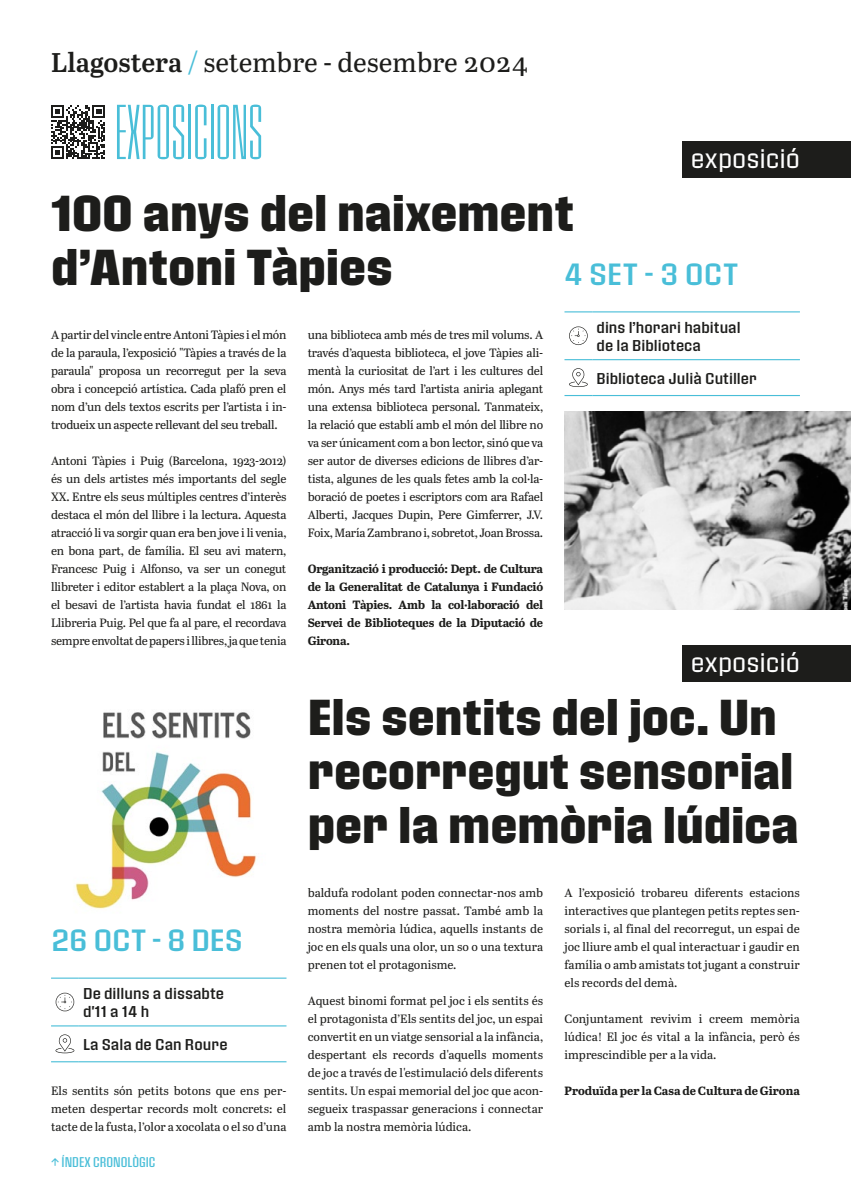
<style>
.page{position:relative;width:851px;height:1191px;background:#fff}
.page>*{position:absolute;margin:0;border:0;box-sizing:border-box;transform-origin:0 0}
.t1{font:74.4px "Pressio No.21";color:#49bed8}
.t2{font:48.3px/54px "Pressio No.54";letter-spacing:-.005em;color:#1d1d1b}
.t3{font:29.4px "Pressio No.52";letter-spacing:-.005em;color:#49bed8}
.t4{font:27px "Abril Text";color:#1d1d1b}
.t5{font:25.5px "Pressio No.51";letter-spacing:-.01em;color:#fff}
.t6{font:15px/18px "Pressio No.52";color:#1d1d1b}
.t7{font:13.5px "Pressio No.42";color:#49bed8}
.t8{font:12px/18px "Abril Text";color:#1d1d1b;text-align:justify}
.t9{font:700 12px/18px "Abril Text";letter-spacing:-.02em;color:#1d1d1b;text-align:justify}
.t10{font:700 12px "Abril Text";color:#1d1d1b}
.s1{font-weight:600}
.s2{color:#49bed8}
</style>
<div class="page">
<svg style="left:51px;top:105px;width:54px;height:54px"></svg>
<div style="left:682px;top:141px;width:168px;height:36px;background:#1d1d1b"></div>
<div style="left:682px;top:645px;width:168px;height:36px;background:#1d1d1b"></div>
<img style="left:564px;top:411px;width:286px;height:198px">
<img style="left:75px;top:712px;width:182px;height:197px">
<svg style="left:564px;top:359px;width:28px;height:1px"></svg>
<svg style="left:564px;top:395px;width:28px;height:1px"></svg>
<hr style="left:592px;top:359px;width:207px;height:1px;background:#49bed8">
<hr style="left:592px;top:395px;width:207px;height:1px;background:#49bed8">
<svg style="left:564px;top:311px;width:28px;height:1px"></svg>
<hr style="left:592px;top:311px;width:207px;height:1px;background:#49bed8">
<svg style="left:569px;top:326px;width:18px;height:19px"></svg>
<svg style="left:569px;top:368px;width:18px;height:19px"></svg>
<svg style="left:51px;top:1025px;width:28px;height:1px"></svg>
<svg style="left:51px;top:1061px;width:28px;height:1px"></svg>
<hr style="left:79px;top:1025px;width:207px;height:1px;background:#49bed8">
<hr style="left:79px;top:1061px;width:207px;height:1px;background:#49bed8">
<svg style="left:51px;top:977px;width:28px;height:1px"></svg>
<hr style="left:79px;top:977px;width:207px;height:1px;background:#49bed8">
<svg style="left:56px;top:992px;width:18px;height:19px"></svg>
<svg style="left:55px;top:1034px;width:19px;height:19px"></svg>
<h3 class="t4" style="left:51px;top:43px;width:478px"><span class="s1">Llagostera</span> <span class="s2">/</span> setembre - desembre 2024</h3>
<h1 class="t1" style="left:115px;top:96px;width:150px">EXPOSICIONS</h1>
<h3 class="t5" style="left:690px;top:143px;width:111px">exposició</h3>
<h2 class="t2" style="left:51px;top:185px;width:524px">100 anys del naixement d’Antoni Tàpies</h2>
<p class="t8" style="left:51px;top:325px;width:237px">A partir del vincle entre Antoni Tàpies i el món de la paraula, l’exposició "Tàpies a través de la paraula" proposa un recorregut per la seva obra i concepció artística. Cada plafó pren el nom d’un dels textos escrits per l’artista i in&shy;trodueix un aspecte rellevant del seu treball.</p>
<p class="t8" style="left:51px;top:451px;width:237px">Antoni Tàpies i Puig (Barcelona, 1923-2012) és un dels artistes més importants del segle XX. Entre els seus múltiples centres d’interès destaca el món del llibre i la lectura. Aquesta atracció li va sorgir quan era ben jove i li venia, en bona part, de família. El seu avi matern, Francesc Puig i Alfonso, va ser un conegut llibreter i editor establert a la plaça Nova, on el besavi de l’artista havia fundat el 1861 la Llibreria Puig. Pel que fa al pare, el recordava sempre envoltat de papers i llibres, ja que tenia</p>
<h3 class="t3" style="left:564px;top:256px;width:175px">4 SET - 3 OCT</h3>
<p class="t6" style="left:596px;top:318px;width:146px">dins l’horari habitual de la Biblioteca</p>
<p class="t6" style="left:596px;top:369px;width:162px">Biblioteca Julià Cutiller</p>
<p class="t8" style="left:308px;top:325px;width:237px">una biblioteca amb més de tres mil volums. A través d’aquesta biblioteca, el jove Tàpies ali&shy;mentà la curiositat de l’art i les cultures del món. Anys més tard l’artista aniria aplegant una extensa biblioteca personal. Tanmateix, la relació que establí amb el món del llibre no va ser únicament com a bon lector, sinó que va ser autor de diverses edicions de llibres d’ar&shy;tista, algunes de les quals fetes amb la col·la&shy;boració de poetes i escriptors com ara Rafael Alberti, Jacques Dupin, Pere Gimferrer, J.V.<br>Foix, María Zambrano i, sobretot, Joan Brossa.</p>
<p class="t9" style="left:308px;top:559px;width:237px">Organització i producció: Dept. de Cultura de la Generalitat de Catalunya i Fundació Antoni Tàpies. Amb la col·laboració del Servei de Biblioteques de la Diputació de Girona.</p>
<h3 class="t5" style="left:690px;top:647px;width:111px">exposició</h3>
<h2 class="t2" style="left:308px;top:689px;width:492px">Els sentits del joc. Un recorregut sensorial per la memòria lúdica</h2>
<p class="t8" style="left:308px;top:883px;width:237px">baldufa rodolant poden connectar-nos amb moments del nostre passat. També amb la nostra memòria lúdica, aquells instants de joc en els quals una olor, un so o una textura prenen tot el protagonisme.</p>
<p class="t8" style="left:308px;top:991px;width:237px">Aquest binomi format pel joc i els sentits és el protagonista d’Els sentits del joc, un espai convertit en un viatge sensorial a la infància, despertant els records d'aquells moments de joc a través de l'estimulació dels diferents sentits. Un espai memorial del joc que acon&shy;segueix traspassar generacions i connectar amb la nostra memòria lúdica.</p>
<p class="t8" style="left:564px;top:883px;width:237px">A l’exposició trobareu diferents estacions interactives que plantegen petits reptes sen&shy;sorials i, al final del recorregut, un espai de joc lliure amb el qual interactuar i gaudir en família o amb amistats tot jugant a construir els records del demà.</p>
<p class="t8" style="left:564px;top:1009px;width:237px">Conjuntament revivim i creem memòria lúdica! El joc és vital a la infància, però és imprescindible per a la vida.</p>
<h3 class="t3" style="left:51px;top:922px;width:193px">26 OCT - 8 DES</h3>
<p class="t6" style="left:83px;top:984px;width:142px">De dilluns a dissabte d'11 a 14 h</p>
<p class="t6" style="left:83px;top:1035px;width:146px">La Sala de Can Roure</p>
<p class="t8" style="left:51px;top:1081px;width:237px">Els sentits són petits botons que ens per-</p>
<p class="t10" style="left:564px;top:1082px;width:237px">Produïda per la Casa de Cultura de Girona</p>
<p class="t8" style="left:51px;top:1099px;width:237px">meten despertar records molt concrets: el tacte de la fusta, l’olor a xocolata o el so d’una</p>
<p class="t7" style="left:51px;top:1154px;width:106px">↑ ÍNDEX CRONOLÒGIC</p>
</div>
